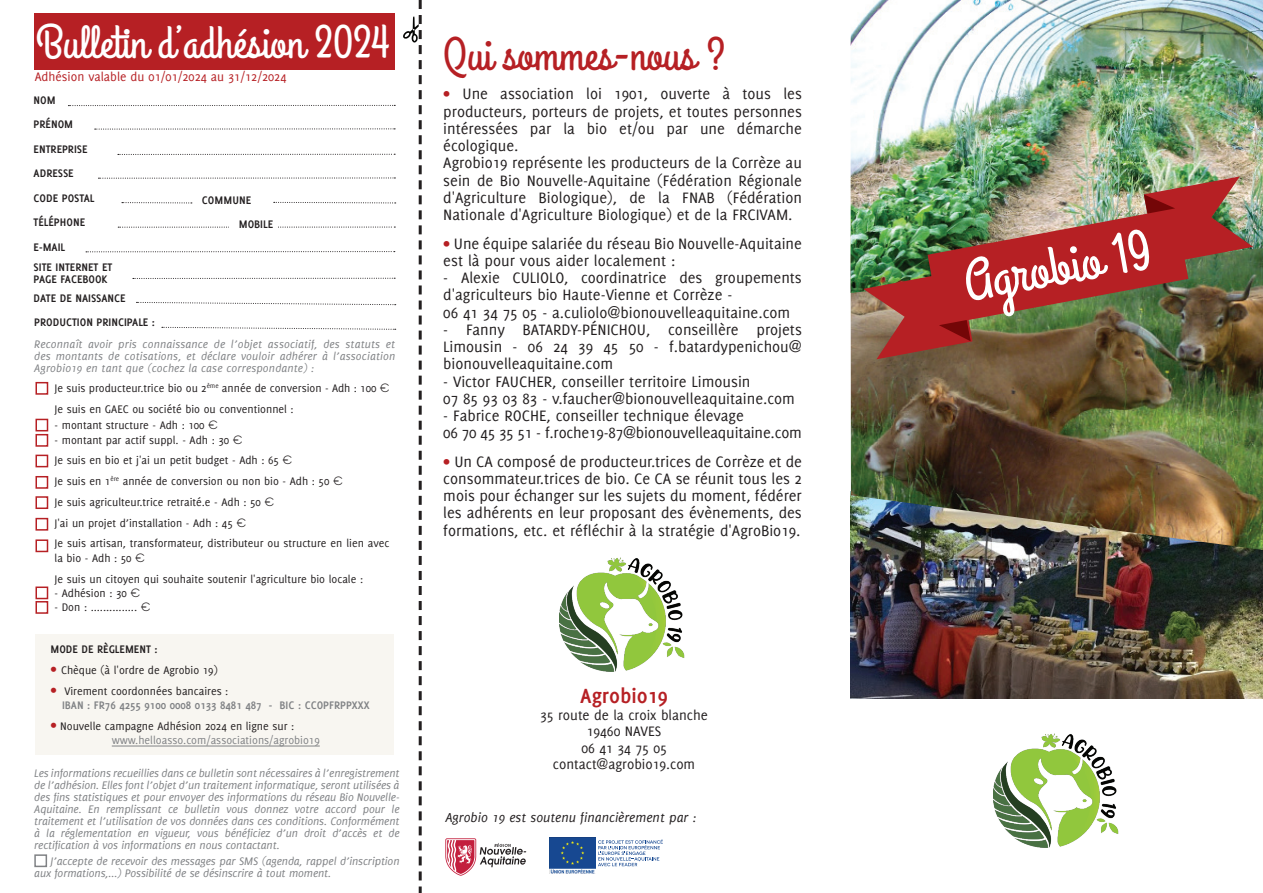
<style>
.page{position:relative;width:1263px;height:893px;background:#fff}
.page>*{position:absolute;margin:0;border:0;box-sizing:border-box;transform-origin:0 0}
.t1{font:57px "Grand Hotel";color:#fff}
.t2{font:46.5px "Grand Hotel";color:#fff}
.t3{font:46.5px "Grand Hotel";color:#b62024}
.t4{font:700 22.5px "Delicious";color:#b62024}
.t5{font:16.5px/17.2px "Delicious";color:#231f20}
.t6{font:15px/16.5px "Delicious";color:#231f20;text-align:center}
.t7{font:italic 14.25px "Delicious";color:#231f20}
.t8{font:13.5px "Delicious";color:#b62024}
.t9{font:italic 12px/12px "Delicious";letter-spacing:-.01em;color:#808285;text-align:justify}
.t10{font:12px/20.9px "Delicious";color:#231f20}
.t11{font:700 12px/24.6px "Delicious";color:#231f20}
.t12{font:12px/14.4px "Delicious";color:#808285}
.t13{font:700 12px/14.4px "Delicious";color:#808285}
.s1{font-family:"Novecentowide"}
.s2{font-size:15px;color:#b62024}
.s3{font-weight:400;font-size:15px;color:#b62024}
.s4{font-weight:400;color:#231f20}
.s5{color:#231f20}
.s6{color:#b62024}
</style>
<div class="page">
<img style="left:851px;top:550px;width:412px;height:148px">
<img style="left:851px;top:293px;width:412px;height:257px">
<img style="left:851px;top:0;width:412px;height:293px">
<img style="left:863px;top:176px;width:390px;height:183px">
<div style="left:34px;top:13px;width:361px;height:57px;background:#b62024"></div>
<div style="left:35px;top:382px;width:13px;height:13px;border:2px solid #b62024"></div>
<img style="left:550px;top:837px;width:46px;height:36px">
<svg style="left:598px;top:839px;width:65px;height:27px"></svg>
<svg style="left:68px;top:0;width:354px;height:893px"></svg>
<img style="left:994px;top:733px;width:125px;height:114px">
<img style="left:560px;top:557px;width:125px;height:115px">
<svg style="left:445px;top:838px;width:81px;height:38px"></svg>
<div style="left:34px;top:854px;width:13px;height:13px;border:2px solid #808285"></div>
<div style="left:35px;top:419px;width:13px;height:12px;border:2px solid #b62024"></div>
<div style="left:35px;top:434px;width:13px;height:13px;border:2px solid #b62024"></div>
<div style="left:35px;top:455px;width:13px;height:12px;border:2px solid #b62024"></div>
<div style="left:35px;top:476px;width:13px;height:13px;border:2px solid #b62024"></div>
<div style="left:35px;top:496px;width:13px;height:13px;border:2px solid #b62024"></div>
<div style="left:35px;top:518px;width:13px;height:13px;border:2px solid #b62024"></div>
<div style="left:35px;top:539px;width:13px;height:13px;border:2px solid #b62024"></div>
<div style="left:35px;top:586px;width:13px;height:13px;border:2px solid #b62024"></div>
<div style="left:35px;top:601px;width:13px;height:13px;border:2px solid #b62024"></div>
<div style="left:35px;top:634px;width:359px;height:121px;background:#f8f6f1"></div>
<hr style="left:112px;top:746px;width:208px;height:1px;background:#808285">
<h2 class="t2" style="left:36px;top:13px;width:355px">Bulletin d’adhésion 2024</h2>
<p class="t8" style="left:35px;top:69px;width:253px">Adhésion valable du 01/01/2024 au 31/12/2024</p>
<p class="t11" style="left:34px;top:87px;width:41px">NOM<br>PRÉNOM</p>
<p class="t11" style="left:34px;top:137px;width:55px">ENTREPRISE</p>
<p class="t11" style="left:34px;top:161px;width:62px">ADRESSE<br>CODE POSTAL<br>TÉLÉPHONE<br>E-MAIL</p>
<p class="t11" style="left:34px;top:261px;width:80px;line-height:12px">SITE INTERNET ET<br>PAGE FACEBOOK</p>
<p class="t11" style="left:34px;top:285px;width:93px">DATE DE NAISSANCE</p>
<p class="t11" style="left:34px;top:310px;width:7px">PRODUCTION</p>
<p class="t11" style="left:97px;top:310px;width:7px">PRINCIPALE</p>
<p class="t11" style="left:152px;top:310px;width:5px">:</p>
<p class="t11" style="left:202px;top:188px;width:51px">COMMUNE</p>
<p class="t11" style="left:239px;top:211px;width:36px">MOBILE</p>
<p class="t9" style="left:34px;top:338px;width:362px">Reconnaît avoir pris connaissance de l’objet associatif, des statuts et des montants de cotisations, et déclare vouloir adhérer à l’association Agrobio19 en tant que (cochez la case correspondante) :</p>
<p class="t10" style="left:55px;top:378px;width:336px">Je suis producteur.trice bio ou 2<sup>ème</sup> année de conversion - Adh : 100 <span class="s1">€<br></span>Je suis en GAEC ou société bio ou conventionnel :</p>
<p class="t10" style="left:55px;top:415px;width:165px">- montant structure - Adh : 100 <span class="s1">€</span></p>
<p class="t10" style="left:55px;top:429px;width:336px">- montant par actif suppl. - Adh : 30 <span class="s1">€<br></span>Je suis en bio et j'ai un petit budget - Adh : 65 <span class="s1">€<br></span>Je suis en 1<sup>ère</sup> année de conversion ou non bio - Adh : 50 <span class="s1">€<br></span>Je suis agriculteur.trice retraité.e - Adh : 50 <span class="s1">€<br></span>J'ai un projet d’installation - Adh : 45 <span class="s1">€<br></span>Je suis artisan, transformateur, distributeur ou structure en lien avec</p>
<p class="t10" style="left:55px;top:547px;width:310px">la bio - Adh : 50 <span class="s1">€<br></span>Je suis un citoyen qui souhaite soutenir l'agriculture bio locale :</p>
<p class="t10" style="left:55px;top:582px;width:87px">- Adhésion : 30 <span class="s1">€</span></p>
<p class="t10" style="left:55px;top:597px;width:97px">- Don : ............... <span class="s1">€</span></p>
<p class="t11" style="left:50px;top:637px;width:8px">MODE</p>
<p class="t11" style="left:82px;top:637px;width:35px">DE RÈGLEMENT</p>
<p class="t11" style="left:154px;top:637px;width:5px">:</p>
<p class="t10" style="left:50px;top:659px;width:169px"><span class="s2">•</span> Chèque (à l'ordre de Agrobio 19)</p>
<p class="t13" style="left:62px;top:683px;width:309px;text-indent:-12px"><span class="s3">•</span> <span class="s4">Virement coordonnées bancaires :<br></span>IBAN : FR76 4255 9100 0008 0133 8481 487 - BIC : CCOPFRPPXXX</p>
<p class="t12" style="left:112px;top:719px;width:209px;text-indent:-61px"><span class="s2">•</span> <span class="s5">Nouvelle campagne Adhésion 2024 en ligne sur : </span>www.helloasso.com/associations/agrobio19</p>
<p class="t9" style="left:34px;top:767px;width:367px">Les informations recueillies dans ce bulletin sont nécessaires à l’enregistrement de l’adhésion. Elles font l’objet d’un traitement informatique, seront utilisées à des fins statistiques et pour envoyer des informations du réseau Bio Nouvelle-Aquitaine. En remplissant ce bulletin vous donnez votre accord pour le traitement et l’utilisation de vos données dans ces conditions. Conformément à la réglementation en vigueur, vous bénéficiez d’un droit d’accès et de rectification à vos informations en nous contactant.</p>
<p class="t9" style="left:34px;top:855px;width:367px;text-indent:16px">J’accepte de recevoir des messages par SMS (agenda, rappel d’inscription aux formations,...) Possibilité de se désinscrire à tout moment.</p>
<h2 class="t3" style="left:443px;top:25px;width:284px">Qui sommes-nous ?</h2>
<p class="t5" style="left:443px;top:85px;width:360px"><span class="s6">•</span> Une association loi 1901, ouverte à tous les producteurs, porteurs de projets, et toutes personnes intéressées par la bio et/ou par une démarche écologique.<br>Agrobio19 représente les producteurs de la Corrèze au sein de Bio Nouvelle-Aquitaine (Fédération Régionale d'Agriculture Biologique), de la FNAB (Fédération Nationale d'Agriculture Biologique) et de la FRCIVAM.</p>
<p class="t5" style="left:443px;top:234px;width:360px"><span class="s6">•</span> Une équipe salariée du réseau Bio Nouvelle-Aquitaine est là pour vous aider localement :</p>
<p class="t5" style="left:443px;top:269px;width:360px">- Alexie CULIOLO, coordinatrice des groupements d'agriculteurs bio Haute-Vienne et Corrèze -<br>06 41 34 75 05 - a.culiolo@bionouvelleaquitaine.com</p>
<p class="t5" style="left:443px;top:321px;width:360px;text-align:justify">- Fanny BATARDY-PÉNICHOU, conseillère projets Limousin - 06 24 39 45 50 - f.batardypenichou@ bionouvelleaquitaine.com</p>
<p class="t5" style="left:443px;top:372px;width:353px">- Victor FAUCHER, conseiller territoire Limousin<br>07 85 93 03 83 - v.faucher@bionouvelleaquitaine.com</p>
<p class="t5" style="left:443px;top:407px;width:360px">- Fabrice ROCHE, conseiller technique élevage<br>06 70 45 35 51 - f.roche19-87@bionouvelleaquitaine.com</p>
<p class="t5" style="left:443px;top:452px;width:360px;text-align:justify"><span class="s6">•</span> Un CA composé de producteur.trices de Corrèze et de consommateur.trices de bio. Ce CA se réunit tous les 2 mois pour échanger sur les sujets du moment, fédérer les adhérents en leur proposant des évènements, des formations, etc. et réfléchir à la stratégie d'AgroBio19.</p>
<h3 class="t4" style="left:580px;top:683px;width:89px">AGROBIO19</h3>
<p class="t6" style="left:540px;top:707px;width:169px">35 route de la croix blanche<br>19460 NAVES<br>06 41 34 75 05 contact@agrobio19.com</p>
<p class="t7" style="left:445px;top:809px;width:253px">Agrobio 19 est soutenu financièrement par :</p>
<h1 class="t1" style="left:958px;top:247px;width:191px;rotate:-10deg">Agrobio 19</h1>
</div>
